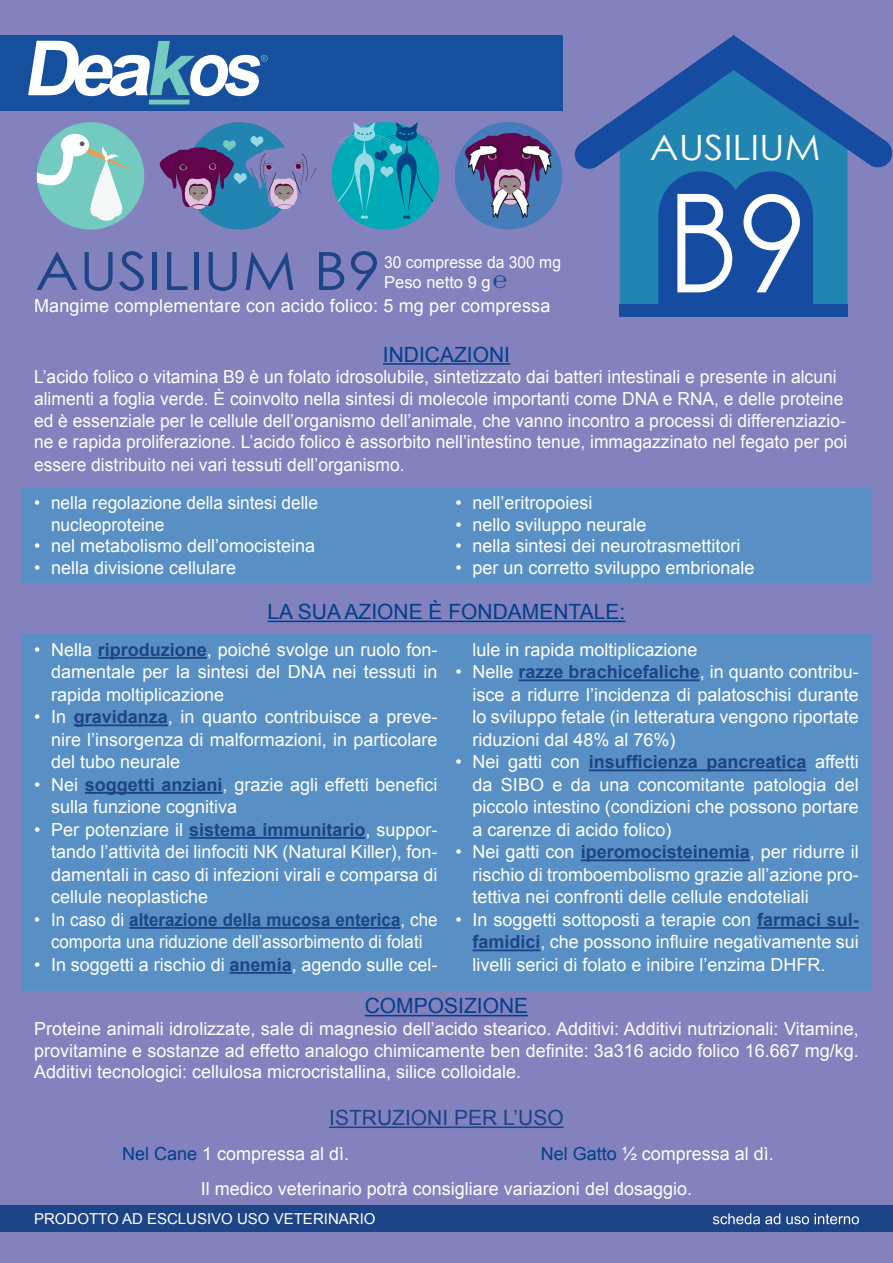
<style>
.page{position:relative;width:893px;height:1263px;background:#8381be}
.page>*{position:absolute;margin:0;border:0;box-sizing:border-box;transform-origin:0 0}
.t1{font:52.65px "Century Gothic";letter-spacing:.01em;color:#1d4486;scale:1.12 1}
.t2{font:34.95px "Century Gothic";color:#fff;scale:1.12 1}
.t3{font:21px "Arial";color:#004089}
.t4{font:21px "Arial";color:#1d4486}
.t5{font:18px/22.5px "Arial";color:#fff;text-align:justify}
.t6{font:18px/22.5px "Arial";color:#fff;text-align:center;scale:.94 1}
.t7{font:18px/21.6px "Arial";color:#fff;scale:.96 1}
.t8{font:16.5px "Arial";color:#fff;scale:.95 1}
.t9{font:16.5px "Arial";color:#fff}
.t10{font:15px "Arial";color:#fff}
.s1{font-weight:700;color:#1d4486}
.s2{color:#004089}
</style>
<div class="page">
<div style="left:0;top:1205px;width:893px;height:27px;background:#1d4486"></div>
<hr style="left:383px;top:363px;width:127px;height:2px;background:#004089">
<hr style="left:268px;top:621px;width:357px;height:1px;background:#004089">
<hr style="left:365px;top:1015px;width:163px;height:1px;background:#004089">
<hr style="left:329px;top:1126px;width:235px;height:2px;background:#1d4486">
<svg style="left:493px;top:275px;width:13px;height:13px"></svg>
<svg style="left:713px;top:1213px;width:146px;height:11px"></svg>
<svg style="left:574px;top:35px;width:319px;height:269px"></svg>
<div style="left:619px;top:304px;width:229px;height:13px;background:#174d9e"></div>
<svg style="left:332px;top:122px;width:107px;height:108px"></svg>
<svg style="left:159px;top:122px;width:158px;height:108px"></svg>
<div style="left:37px;top:122px;width:107px;height:108px;background:#73cac1;border-radius:50%"></div>
<svg style="left:37px;top:149px;width:37px;height:40px"></svg>
<div style="left:61px;top:134px;width:28px;height:22px;background:#fff;border-radius:50%"></div>
<svg style="left:80px;top:141px;width:57px;height:81px"></svg>
<div style="left:455px;top:122px;width:107px;height:107px;background:#457cba;border-radius:50%"></div>
<svg style="left:464px;top:133px;width:88px;height:85px"></svg>
<div style="left:0;top:35px;width:562px;height:75px;background:#164f9d"></div>
<hr style="left:149px;top:100px;width:41px;height:4px;background:#74cac1">
<svg style="left:28px;top:41px;width:240px;height:55px"></svg>
<div style="left:21px;top:488px;width:851px;height:95px;background:#5890c5"></div>
<div style="left:21px;top:634px;width:851px;height:356px;background:#5890c5"></div>
<hr style="left:98px;top:657px;width:109px;height:2px;background:#1d4486">
<hr style="left:74px;top:724px;width:94px;height:2px;background:#1d4486">
<hr style="left:85px;top:792px;width:138px;height:2px;background:#1d4486">
<hr style="left:189px;top:837px;width:176px;height:2px;background:#1d4486">
<hr style="left:129px;top:927px;width:271px;height:2px;background:#1d4486">
<hr style="left:230px;top:972px;width:62px;height:2px;background:#1d4486">
<hr style="left:519px;top:679px;width:181px;height:2px;background:#1d4486">
<hr style="left:589px;top:769px;width:217px;height:2px;background:#1d4486">
<hr style="left:581px;top:859px;width:169px;height:2px;background:#1d4486">
<hr style="left:757px;top:927px;width:102px;height:2px;background:#1d4486">
<hr style="left:472px;top:949px;width:68px;height:2px;background:#1d4486">
<p class="t1" style="left:35px;top:234px;width:310px">AUSILIUM B9</p>
<p class="t8" style="left:384px;top:251px;width:188px">30 compresse da 300 mg</p>
<p class="t9" style="left:384px;top:271px;width:108px">Peso netto 9 g</p>
<p class="t5" style="left:34px;top:295px;width:518px">Mangime complementare con acido folico: 5 mg per compressa</p>
<p class="t2" style="left:650px;top:123px;width:154px">AUSILIUM</p>
<p class="t3" style="left:383px;top:341px;width:129px">INDICAZIONI</p>
<p class="t5" style="left:34px;top:366px;width:815px;line-height:21.9px;text-align:left">L’acido folico o vitamina B9 è un folato idrosolubile, sintetizzato dai batteri intestinali e presente in alcuni alimenti a foglia verde. È coinvolto nella sintesi di molecole importanti come DNA e RNA, e delle proteine ed è essenziale per le cellule dell’organismo dell’animale, che vanno incontro a processi di differenziazio&shy;ne e rapida proliferazione. L’acido folico è assorbito nell’intestino tenue, immagazzinato nel fegato per poi essere distribuito nei vari tessuti dell’organismo.</p>
<p class="t7" style="left:51px;top:492px;width:280px;text-indent:-17px">• nella regolazione della sintesi delle nucleoproteine</p>
<p class="t5" style="left:34px;top:535px;width:283px">• nel metabolismo dell’omocisteina</p>
<p class="t5" style="left:34px;top:556px;width:204px">• nella divisione cellulare</p>
<p class="t5" style="left:455px;top:492px;width:139px">• nell’eritropoiesi</p>
<p class="t5" style="left:455px;top:513px;width:193px">• nello sviluppo neurale</p>
<p class="t5" style="left:455px;top:535px;width:287px">• nella sintesi dei neurotrasmettitori</p>
<p class="t5" style="left:455px;top:556px;width:301px">• per un corretto sviluppo embrionale</p>
<p class="t3" style="left:268px;top:598px;width:359px">LA SUA AZIONE È FONDAMENTALE:</p>
<p class="t5" style="left:51px;top:638px;width:388px;text-indent:-17px">• Nella <span class="s1">riproduzione</span>, poiché svolge un ruolo fon&shy;damentale per la sintesi del DNA nei tessuti in rapida moltiplicazione</p>
<p class="t5" style="left:51px;top:706px;width:388px;text-indent:-17px">• In <span class="s1">gravidanza</span>, in quanto contribuisce a preve&shy;nire l’insorgenza di malformazioni, in particolare del tubo neurale</p>
<p class="t5" style="left:51px;top:773px;width:388px;text-indent:-17px">• Nei <span class="s1">soggetti anziani</span>, grazie agli effetti benefici sulla funzione cognitiva</p>
<p class="t5" style="left:51px;top:818px;width:388px;text-indent:-17px">• Per potenziare il <span class="s1">sistema immunitario</span>, suppor&shy;tando l’attività dei linfociti NK (Natural Killer), fon&shy;damentali in caso di infezioni virali e comparsa di cellule neoplastiche</p>
<p class="t6" style="left:34px;top:908px;width:431px">• In caso di <span class="s1">alterazione della mucosa enterica</span>, che comporta una riduzione dell’assorbimento di folati</p>
<p class="t5" style="left:34px;top:953px;width:405px">• In soggetti a rischio di <span class="s1">anemia</span>, agendo sulle cel-</p>
<p class="t5" style="left:472px;top:638px;width:227px">lule in rapida moltiplicazione</p>
<p class="t5" style="left:472px;top:661px;width:388px;text-indent:-17px">• Nelle <span class="s1">razze brachicefaliche</span>, in quanto contribu&shy;isce a ridurre l’incidenza di palatoschisi durante lo sviluppo fetale (in letteratura vengono riportate riduzioni dal 48% al 76%)</p>
<p class="t5" style="left:472px;top:751px;width:388px;text-indent:-17px">• Nei gatti con <span class="s1">insufficienza pancreatica</span> affetti da SIBO e da una concomitante patologia del piccolo intestino (condizioni che possono portare a carenze di acido folico)</p>
<p class="t5" style="left:472px;top:841px;width:388px;text-indent:-17px">• Nei gatti con <span class="s1">iperomocisteinemia</span>, per ridurre il rischio di tromboembolismo grazie all’azione pro&shy;tettiva nei confronti delle cellule endoteliali</p>
<p class="t5" style="left:472px;top:908px;width:388px;text-indent:-17px">• In soggetti sottoposti a terapie con <span class="s1">farmaci sul&shy;famidici</span>, che possono influire negativamente sui livelli serici di folato e inibire l’enzima DHFR.</p>
<p class="t3" style="left:365px;top:992px;width:165px">COMPOSIZIONE</p>
<p class="t5" style="left:34px;top:1018px;width:826px;line-height:21.6px">Proteine animali idrolizzate, sale di magnesio dell’acido stearico. Additivi: Additivi nutrizionali: Vitamine, provitamine e sostanze ad effetto analogo chimicamente ben definite: 3a316 acido folico 16.667 mg/kg.<br>Additivi tecnologici: cellulosa microcristallina, silice colloidale.</p>
<p class="t4" style="left:329px;top:1104px;width:236px">ISTRUZIONI PER L’USO</p>
<p class="t5" style="left:122px;top:1143px;width:229px"><span class="s2">Nel Cane</span> 1 compressa al dì.</p>
<p class="t5" style="left:541px;top:1143px;width:235px"><span class="s2">Nel Gatto</span> ½ compressa al dì.</p>
<p class="t5" style="left:201px;top:1178px;width:493px">Il medico veterinario potrà consigliare variazioni del dosaggio.</p>
<p class="t10" style="left:34px;top:1209px;width:343px">PRODOTTO AD ESCLUSIVO USO VETERINARIO</p>
</div>
